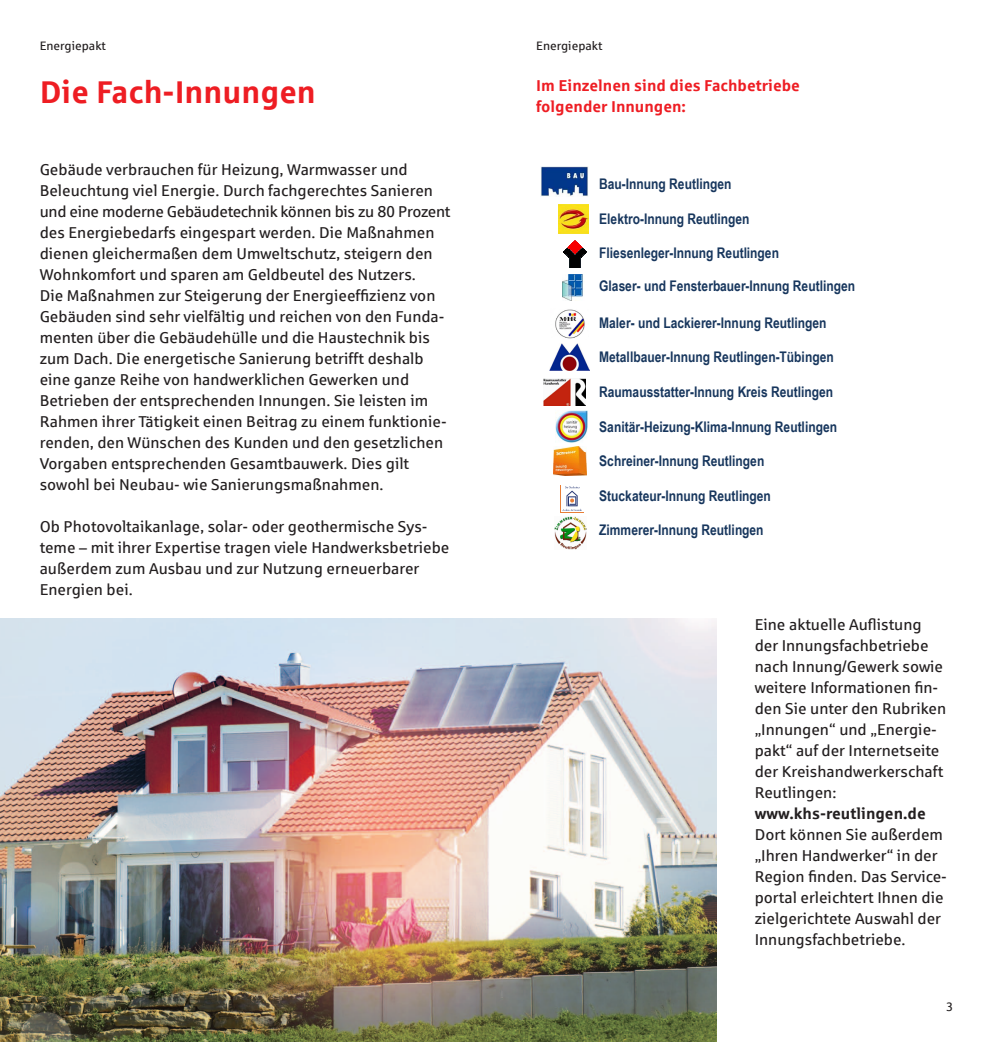
<style>
.page{position:relative;width:993px;height:1042px;background:#fff}
.page>*{position:absolute;margin:0;border:0;box-sizing:border-box;transform-origin:0 0}
.Einleitung_und_Ueber{font:700 31.5px "Sparkasse Rg";color:#ee1d23}
.Fliesstext{font:15.75px/21px "Sparkasse Rg";color:#231f20}
.Bildunterschrift{font:15.75px/21px "Sparkasse Rg";color:#231f20}
.Fliesstext-2{font:700 15.75px "Sparkasse Rg";color:#ee1d23}
.Bildunterschrift-2{font:700 15.75px "Sparkasse Rg";color:#231f20}
.t1{font:700 14.7px "Arial Narrow";color:#17365d}
.Bildunterschrift-3{font:12.25px "Sparkasse Rg";color:#231f20}
.t2{font:italic 12.25px "Arial Narrow";color:#000}
.Kolumnentitel_und_Pa{font:12.25px "Sparkasse Rg";color:#231f20}
</style>
<div class="page">
<img style="left:541px;top:166px;width:47px;height:30px">
<img style="left:562px;top:274px;width:21px;height:27px">
<img style="left:543px;top:379px;width:42px;height:26px">
<img style="left:555px;top:411px;width:32px;height:31px">
<svg style="left:562px;top:486px;width:19px;height:25px"></svg>
<img style="left:554px;top:516px;width:32px;height:33px">
<img style="left:558px;top:205px;width:30px;height:29px">
<svg style="left:563px;top:240px;width:23px;height:28px"></svg>
<img style="left:555px;top:309px;width:30px;height:30px">
<img style="left:549px;top:344px;width:40px;height:26px">
<img style="left:553px;top:446px;width:33px;height:29px">
<img style="left:0;top:618px;width:715px;height:424px">
<p class="Bildunterschrift-3" style="left:40px;top:38px;width:68px">Energiepakt</p>
<p class="Bildunterschrift-3" style="left:536px;top:38px;width:68px">Energiepakt</p>
<p class="Einleitung_und_Ueber" style="left:40px;top:72px;width:277px">Die Fach-Innungen</p>
<p class="Fliesstext" style="left:40px;top:159px;width:412px">Gebäude verbrauchen für Heizung, Warmwasser und Beleuchtung viel Energie. Durch fachgerechtes Sanieren und eine moderne Gebäudetechnik können bis zu 80 Prozent des Energiebedarfs eingespart werden. Die Maßnahmen dienen gleichermaßen dem Umweltschutz, steigern den Wohnkomfort und sparen am Geldbeutel des Nutzers.</p>
<p class="Fliesstext" style="left:40px;top:285px;width:408px">Die Maßnahmen zur Steigerung der Energieeffizienz von Gebäuden sind sehr vielfältig und reichen von den Funda&shy;menten über die Gebäudehülle und die Haustechnik bis zum Dach. Die energetische Sanierung betrifft deshalb eine ganze Reihe von handwerklichen Gewerken und Betrieben der entsprechenden Innungen. Sie leisten im Rahmen ihrer Tätigkeit einen Beitrag zu einem funktionie&shy;renden, den Wünschen des Kunden und den gesetzlichen Vorgaben entsprechenden Gesamtbauwerk. Dies gilt sowohl bei Neubau- wie Sanierungsmaßnahmen.</p>
<p class="Fliesstext" style="left:40px;top:516px;width:411px">Ob Photovoltaikanlage, solar- oder geothermische Sys&shy;teme – mit ihrer Expertise tragen viele Handwerksbetriebe außerdem zum Ausbau und zur Nutzung erneuerbarer Energien bei.</p>
<p class="Fliesstext-2" style="left:536px;top:76px;width:265px">Im Einzelnen sind dies Fachbetriebe</p>
<p class="Fliesstext-2" style="left:536px;top:97px;width:151px">folgender Innungen:</p>
<p class="t1" style="left:599px;top:173px;width:134px">Bau-Innung Reutlingen</p>
<p class="t1" style="left:599px;top:207px;width:152px">Elektro-Innung Reutlingen</p>
<p class="t1" style="left:599px;top:242px;width:181px">Fliesenleger-Innung Reutlingen</p>
<p class="t1" style="left:599px;top:275px;width:257px">Glaser- und Fensterbauer-Innung Reutlingen</p>
<p class="t1" style="left:599px;top:311px;width:229px">Maler- und Lackierer-Innung Reutlingen</p>
<p class="t1" style="left:599px;top:346px;width:236px">Metallbauer-Innung Reutlingen-Tübingen</p>
<p class="t1" style="left:599px;top:381px;width:235px">Raumausstatter-Innung Kreis Reutlingen</p>
<p class="t1" style="left:599px;top:415px;width:239px">Sanitär-Heizung-Klima-Innung Reutlingen</p>
<p class="t1" style="left:599px;top:450px;width:167px">Schreiner-Innung Reutlingen</p>
<p class="t1" style="left:599px;top:484px;width:173px">Stuckateur-Innung Reutlingen</p>
<p class="t1" style="left:599px;top:519px;width:166px">Zimmerer-Innung Reutlingen</p>
<p class="Bildunterschrift" style="left:754px;top:614px;width:193px">Eine aktuelle Auflistung der Innungsfachbetriebe nach Innung/Gewerk sowie weitere Informationen fin&shy;den Sie unter den Rubriken „Innungen“ und „Energie&shy;pakt“ auf der Internetseite der Kreishandwerkerschaft<br>Reutlingen:</p>
<p class="Bildunterschrift-2" style="left:754px;top:804px;width:173px">www.khs-reutlingen.de</p>
<p class="Bildunterschrift" style="left:754px;top:824px;width:194px">Dort können Sie außerdem „Ihren Handwerker“ in der<br>Region finden. Das Service&shy;portal erleichtert Ihnen die zielgerichtete Auswahl der<br>Innungsfachbetriebe.</p>
<p class="t2" style="left:774px;top:710px;width:78px">H/L – 17.01.2018</p>
<p class="Kolumnentitel_und_Pa" style="left:945px;top:999px;width:9px">3</p>
</div>
